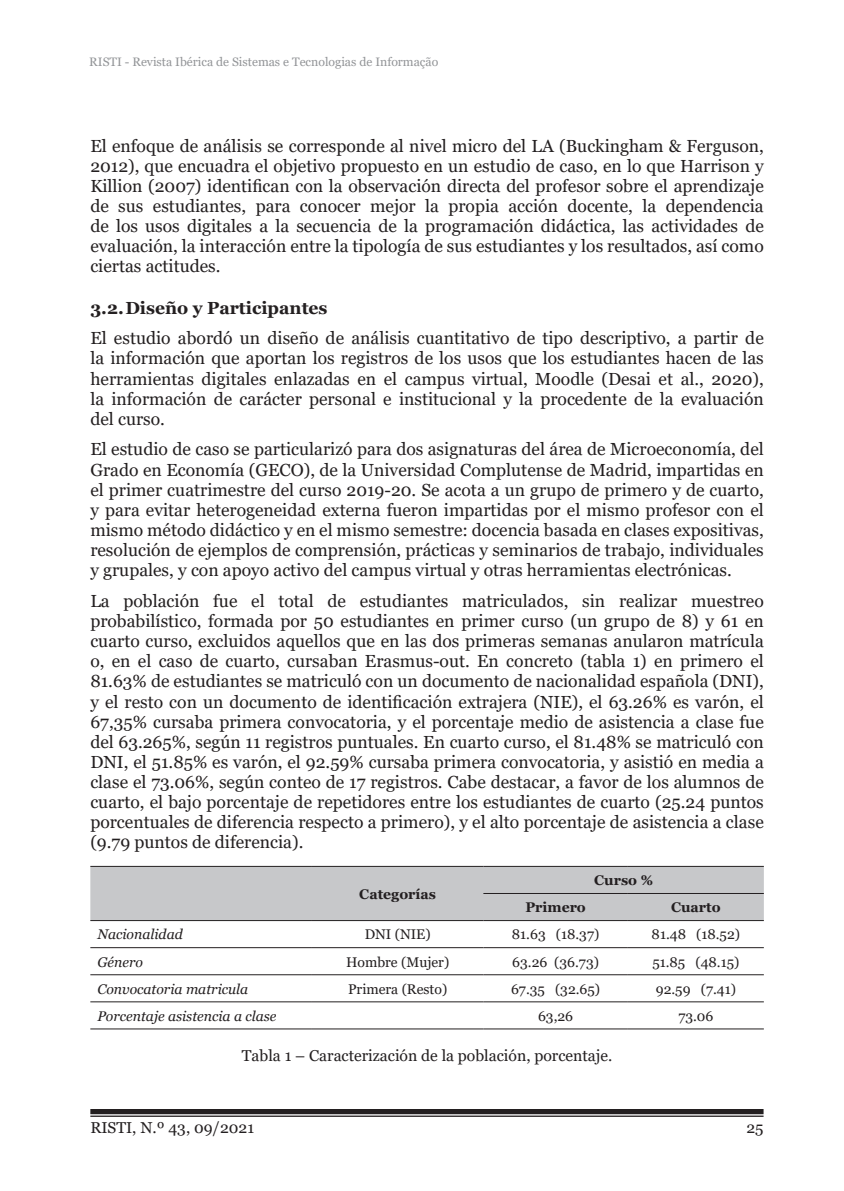
<style>
.page{position:relative;width:844px;height:1191px;background:#fff}
.page>*{position:absolute;margin:0;border:0;box-sizing:border-box;transform-origin:0 0}
.txt{font:17.5px/20.1px "Georgia";color:#231f20;text-align:justify}
.t1{font:700 17.5px "Georgia";color:#231f20}
.legned{font:15.75px "Georgia";color:#231f20}
.tb{font:14px "Georgia";color:#231f20}
.tb-2{font:italic 14px "Georgia";color:#231f20}
.tb-3{font:700 14px "Georgia";color:#231f20}
.t2{font:12.25px "Georgia";color:#939598}
</style>
<div class="page">
<div style="left:90px;top:1109px;width:673px;height:5px;background:#231f20"></div>
<hr style="left:90px;top:1115px;width:673px;height:1px;background:#231f20">
<div style="left:90px;top:867px;width:673px;height:53px;background:#c7c8ca"></div>
<hr style="left:90px;top:866px;width:222px;height:1px;background:#231f20">
<hr style="left:312px;top:866px;width:171px;height:1px;background:#231f20">
<hr style="left:483px;top:866px;width:144px;height:1px;background:#231f20">
<hr style="left:627px;top:866px;width:136px;height:1px;background:#231f20">
<hr style="left:483px;top:893px;width:144px;height:1px;background:#231f20">
<hr style="left:627px;top:893px;width:136px;height:1px;background:#231f20">
<hr style="left:90px;top:920px;width:222px;height:1px;background:#231f20">
<hr style="left:312px;top:920px;width:171px;height:1px;background:#231f20">
<hr style="left:483px;top:920px;width:144px;height:1px;background:#231f20">
<hr style="left:627px;top:920px;width:136px;height:1px;background:#231f20">
<hr style="left:90px;top:947px;width:222px;height:1px;background:#231f20">
<hr style="left:312px;top:947px;width:171px;height:1px;background:#231f20">
<hr style="left:483px;top:947px;width:144px;height:1px;background:#231f20">
<hr style="left:627px;top:947px;width:136px;height:1px;background:#231f20">
<hr style="left:90px;top:974px;width:222px;height:1px;background:#231f20">
<hr style="left:312px;top:974px;width:171px;height:1px;background:#231f20">
<hr style="left:483px;top:974px;width:144px;height:1px;background:#231f20">
<hr style="left:627px;top:974px;width:136px;height:1px;background:#231f20">
<hr style="left:90px;top:1001px;width:222px;height:1px;background:#231f20">
<hr style="left:312px;top:1001px;width:171px;height:1px;background:#231f20">
<hr style="left:483px;top:1001px;width:144px;height:1px;background:#231f20">
<hr style="left:627px;top:1001px;width:136px;height:1px;background:#231f20">
<hr style="left:90px;top:1028px;width:222px;height:1px;background:#231f20">
<hr style="left:312px;top:1028px;width:171px;height:1px;background:#231f20">
<hr style="left:483px;top:1028px;width:144px;height:1px;background:#231f20">
<hr style="left:627px;top:1028px;width:136px;height:1px;background:#231f20">
<p class="t2" style="left:89px;top:54px;width:350px">RISTI - Revista Ibérica de Sistemas e Tecnologias de Informação</p>
<p class="txt" style="left:90px;top:136px;width:674px">El enfoque de análisis se corresponde al nivel micro del LA (Buckingham &amp; Ferguson, 2012), que encuadra el objetivo propuesto en un estudio de caso, en lo que Harrison y Killion (2007) identifican con la observación directa del profesor sobre el aprendizaje de sus estudiantes, para conocer mejor la propia acción docente, la dependencia de los usos digitales a la secuencia de la programación didáctica, las actividades de evaluación, la interacción entre la tipología de sus estudiantes y los resultados, así como ciertas actitudes.</p>
<h2 class="t1" style="left:90px;top:296px;width:239px">3.2.Diseño y Participantes</h2>
<p class="txt" style="left:90px;top:328px;width:674px">El estudio abordó un diseño de análisis cuantitativo de tipo descriptivo, a partir de la información que aportan los registros de los usos que los estudiantes hacen de las herramientas digitales enlazadas en el campus virtual, Moodle (Desai et al., 2020), la información de carácter personal e institucional y la procedente de la evaluación del curso.</p>
<p class="txt" style="left:90px;top:440px;width:674px">El estudio de caso se particularizó para dos asignaturas del área de Microeconomía, del Grado en Economía (GECO), de la Universidad Complutense de Madrid, impartidas en el primer cuatrimestre del curso 2019-20. Se acota a un grupo de primero y de cuarto, y para evitar heterogeneidad externa fueron impartidas por el mismo profesor con el mismo método didáctico y en el mismo semestre: docencia basada en clases expositivas, resolución de ejemplos de comprensión, prácticas y seminarios de trabajo, individuales y grupales, y con apoyo activo del campus virtual y otras herramientas electrónicas.</p>
<p class="txt" style="left:90px;top:591px;width:674px">La población fue el total de estudiantes matriculados, sin realizar muestreo probabilístico, formada por 50 estudiantes en primer curso (un grupo de 8) y 61 en cuarto curso, excluidos aquellos que en las dos primeras semanas anularon matrícula o, en el caso de cuarto, cursaban Erasmus-out. En concreto (tabla 1) en primero el 81.63% de estudiantes se matriculó con un documento de nacionalidad española (DNI), y el resto con un documento de identificación extrajera (NIE), el 63.26% es varón, el 67,35% cursaba primera convocatoria, y el porcentaje medio de asistencia a clase fue del 63.265%, según 11 registros puntuales. En cuarto curso, el 81.48% se matriculó con DNI, el 51.85% es varón, el 92.59% cursaba primera convocatoria, y asistió en media a clase el 73.06%, según conteo de 17 registros. Cabe destacar, a favor de los alumnos de cuarto, el bajo porcentaje de repetidores entre los estudiantes de cuarto (25.24 puntos porcentuales de diferencia respecto a primero), y el alto porcentaje de asistencia a clase (9.79 puntos de diferencia).</p>
<p class="tb-3" style="left:359px;top:885px;width:78px">Categorías</p>
<p class="tb-3" style="left:594px;top:871px;width:60px">Curso %</p>
<p class="tb-3" style="left:525px;top:898px;width:62px">Primero</p>
<p class="tb-3" style="left:671px;top:898px;width:51px">Cuarto</p>
<p class="tb-2" style="left:97px;top:925px;width:87px">Nacionalidad</p>
<p class="tb" style="left:364px;top:926px;width:67px">DNI (NIE)</p>
<p class="tb" style="left:512px;top:926px;width:89px">81.63 (18.37)</p>
<p class="tb" style="left:651px;top:926px;width:90px">81.48 (18.52)</p>
<p class="tb-2" style="left:97px;top:952px;width:47px">Género</p>
<p class="tb" style="left:346px;top:953px;width:105px">Hombre (Mujer)</p>
<p class="tb" style="left:512px;top:953px;width:88px">63.26 (36.73)</p>
<p class="tb" style="left:652px;top:953px;width:88px">51.85 (48.15)</p>
<p class="tb-2" style="left:97px;top:980px;width:152px">Convocatoria matricula</p>
<p class="tb" style="left:348px;top:980px;width:101px">Primera (Resto)</p>
<p class="tb" style="left:511px;top:980px;width:91px">67.35 (32.65)</p>
<p class="tb" style="left:655px;top:980px;width:82px">92.59 (7.41)</p>
<p class="tb-2" style="left:97px;top:1007px;width:180px">Porcentaje asistencia a clase</p>
<p class="tb" style="left:538px;top:1007px;width:37px">63,26</p>
<p class="tb" style="left:678px;top:1007px;width:37px">73.06</p>
<p class="legned" style="left:242px;top:1046px;width:372px">Tabla 1 – Caracterización de la población, porcentaje.</p>
<p class="legned" style="left:90px;top:1117px;width:165px">RISTI, N.º 43, 09/2021</p>
<p class="legned" style="left:746px;top:1118px;width:19px">25</p>
</div>
